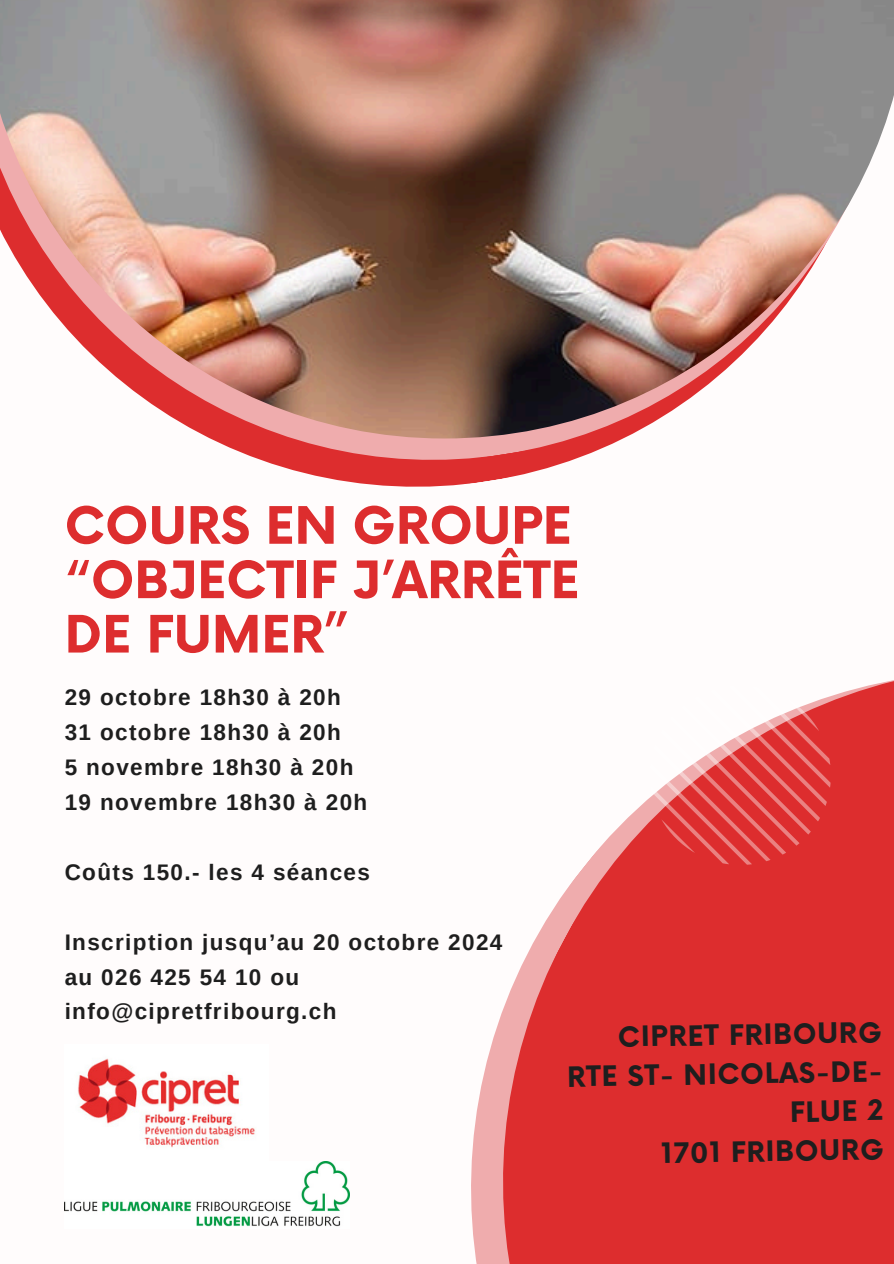
<style>
.page{position:relative;width:894px;height:1264px;background:#fff}
.page>*{position:absolute;margin:0;border:0;box-sizing:border-box;transform-origin:0 0}
.t1{font:700 50.25px/54.3px "Now";color:#dd2d2e}
.t2{font:700 27.3px/39px "Now";color:#1e1e1e;text-align:right}
.t3{font:700 22.5px "Arimo";letter-spacing:.06em;color:#1e1e1e}
</style>
<div class="page">
<svg style="left:209px;top:438px;width:415px;height:49px"></svg>
<svg style="left:471px;top:680px;width:422px;height:583px;fill:#dd2d2e"></svg>
<img style="left:0;top:0;width:893px;height:438px">
<svg style="left:650px;top:685px;width:180px;height:179px"></svg>
<img style="left:78px;top:1058px;width:177px;height:90px">
<img style="left:65px;top:1161px;width:284px;height:66px">
<h1 class="t1" style="left:65px;top:501px;width:516px">COURS EN GROUPE “OBJECTIF J’ARRÊTE<br>DE FUMER”</h1>
<p class="t3" style="left:65px;top:685px;width:277px">29 octobre 18h30 à 20h</p>
<p class="t3" style="left:65px;top:720px;width:277px">31 octobre 18h30 à 20h</p>
<p class="t3" style="left:65px;top:754px;width:290px">5 novembre 18h30 à 20h</p>
<p class="t3" style="left:65px;top:789px;width:304px">19 novembre 18h30 à 20h</p>
<p class="t3" style="left:65px;top:859px;width:307px">Coûts 150.- les 4 séances</p>
<p class="t3" style="left:65px;top:929px;width:439px">Inscription jusqu’au 20 octobre 2024</p>
<p class="t3" style="left:65px;top:964px;width:236px">au 026 425 54 10 ou</p>
<p class="t3" style="left:65px;top:999px;width:273px">info@cipretfribourg.ch</p>
<p class="t2" style="left:566px;top:1020px;width:320px;rotate:-1deg">CIPRET FRIBOURG<br>RTE ST- NICOLAS-DE-<br>FLUE 2<br>1701 FRIBOURG</p>
</div>
